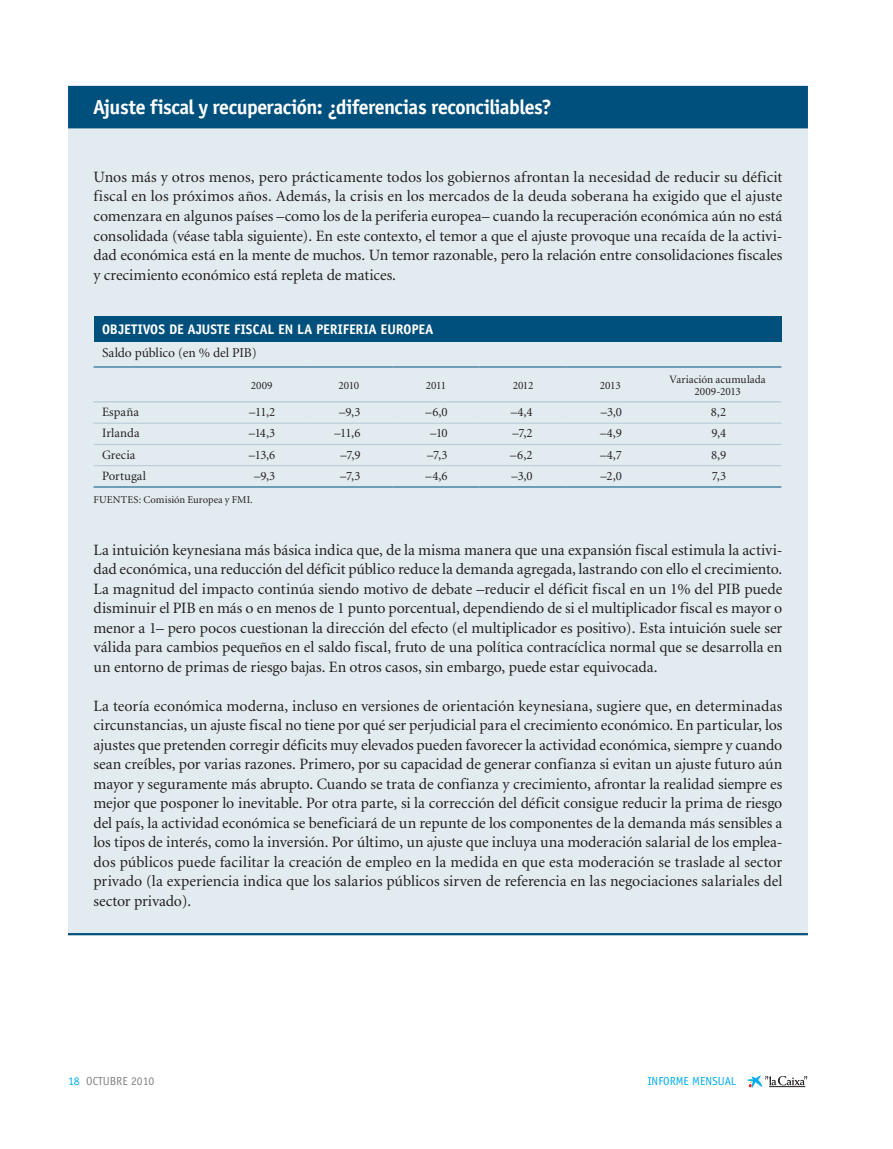
<style>
.page{position:relative;width:893px;height:1149px;background:#fff}
.page>*{position:absolute;margin:0;border:0;box-sizing:border-box;transform-origin:0 0}
.t1{font:700 21px "Officina Sans";letter-spacing:-.02em;color:#fff}
.t2{font:15.75px/19.5px "Minion";letter-spacing:-.005em;color:#231f20;text-align:justify}
.t3{font:700 14.25px "Officina Sans";letter-spacing:.005em;color:#fff}
.t4{font:13.5px "Minion";letter-spacing:-.01em;color:#231f20}
.t5{font:12.75px "Minion";color:#231f20}
.t6{font:12px "Officina Sans";color:#00aeef}
.t7{font:12px "Officina Sans";color:#808285}
.t8{font:11.25px/11.2px "Minion";color:#231f20;text-align:center}
.t9{font:10.5px "Minion";letter-spacing:.015em;color:#231f20}
.s1{color:#00aeef}
</style>
<div class="page">
<svg style="left:747px;top:1075px;width:60px;height:12px"></svg>
<div style="left:68px;top:96px;width:740px;height:837px;background:#e2ebf0"></div>
<div style="left:68px;top:86px;width:740px;height:42px;background:#00507d"></div>
<hr style="left:68px;top:932px;width:740px;height:3px;background:#00507d">
<div style="left:94px;top:316px;width:687px;height:25px;background:#00507d"></div>
<hr style="left:94px;top:422px;width:124px;height:1px;background:#b0c9d5">
<hr style="left:218px;top:422px;width:87px;height:1px;background:#b0c9d5">
<hr style="left:305px;top:422px;width:87px;height:1px;background:#b0c9d5">
<hr style="left:392px;top:422px;width:88px;height:1px;background:#b0c9d5">
<hr style="left:480px;top:422px;width:87px;height:1px;background:#b0c9d5">
<hr style="left:567px;top:422px;width:87px;height:1px;background:#b0c9d5">
<hr style="left:654px;top:422px;width:127px;height:1px;background:#b0c9d5">
<hr style="left:94px;top:444px;width:124px;height:1px;background:#b0c9d5">
<hr style="left:218px;top:444px;width:87px;height:1px;background:#b0c9d5">
<hr style="left:305px;top:444px;width:87px;height:1px;background:#b0c9d5">
<hr style="left:392px;top:444px;width:88px;height:1px;background:#b0c9d5">
<hr style="left:480px;top:444px;width:87px;height:1px;background:#b0c9d5">
<hr style="left:567px;top:444px;width:87px;height:1px;background:#b0c9d5">
<hr style="left:654px;top:444px;width:127px;height:1px;background:#b0c9d5">
<hr style="left:94px;top:401px;width:124px;height:1px;background:#b0c9d5">
<hr style="left:218px;top:401px;width:87px;height:1px;background:#b0c9d5">
<hr style="left:305px;top:401px;width:87px;height:1px;background:#b0c9d5">
<hr style="left:392px;top:401px;width:88px;height:1px;background:#b0c9d5">
<hr style="left:480px;top:401px;width:87px;height:1px;background:#b0c9d5">
<hr style="left:567px;top:401px;width:87px;height:1px;background:#b0c9d5">
<hr style="left:654px;top:401px;width:127px;height:1px;background:#b0c9d5">
<hr style="left:94px;top:366px;width:124px;height:1px;background:#00507d">
<hr style="left:218px;top:366px;width:87px;height:1px;background:#00507d">
<hr style="left:305px;top:366px;width:87px;height:1px;background:#00507d">
<hr style="left:392px;top:366px;width:88px;height:1px;background:#00507d">
<hr style="left:480px;top:366px;width:87px;height:1px;background:#00507d">
<hr style="left:567px;top:366px;width:87px;height:1px;background:#00507d">
<hr style="left:654px;top:366px;width:127px;height:1px;background:#00507d">
<hr style="left:94px;top:465px;width:124px;height:1px;background:#b0c9d5">
<hr style="left:218px;top:465px;width:87px;height:1px;background:#b0c9d5">
<hr style="left:305px;top:465px;width:87px;height:1px;background:#b0c9d5">
<hr style="left:392px;top:465px;width:88px;height:1px;background:#b0c9d5">
<hr style="left:480px;top:465px;width:87px;height:1px;background:#b0c9d5">
<hr style="left:567px;top:465px;width:87px;height:1px;background:#b0c9d5">
<hr style="left:654px;top:465px;width:127px;height:1px;background:#b0c9d5">
<hr style="left:94px;top:486px;width:124px;height:1px;background:#00507d">
<hr style="left:218px;top:486px;width:87px;height:1px;background:#00507d">
<hr style="left:305px;top:486px;width:87px;height:1px;background:#00507d">
<hr style="left:392px;top:486px;width:88px;height:1px;background:#00507d">
<hr style="left:480px;top:486px;width:87px;height:1px;background:#00507d">
<hr style="left:567px;top:486px;width:87px;height:1px;background:#00507d">
<hr style="left:654px;top:486px;width:127px;height:1px;background:#00507d">
<p class="t1" style="left:94px;top:95px;width:460px">Ajuste fiscal y recuperación: ¿diferencias reconciliables?</p>
<p class="t2" style="left:94px;top:168px;width:690px">Unos más y otros menos, pero prácticamente todos los gobiernos afrontan la necesidad de reducir su déficit fiscal en los próximos años. Además, la crisis en los mercados de la deuda soberana ha exigido que el ajuste comenzara en algunos países –como los de la periferia europea– cuando la recuperación económica aún no está consolidada (véase tabla siguiente). En este contexto, el temor a que el ajuste provoque una recaída de la activi&shy;dad económica está en la mente de muchos. Un temor razonable, pero la relación entre consolidaciones fiscales y crecimiento económico está repleta de matices.</p>
<p class="t3" style="left:102px;top:320px;width:333px">OBJETIVOS DE AJUSTE FISCAL EN LA PERIFERIA EUROPEA</p>
<p class="t4" style="left:102px;top:347px;width:156px">Saldo público (en % del PIB)</p>
<p class="t8" style="left:251px;top:380px;width:23px">2009</p>
<p class="t8" style="left:338px;top:380px;width:22px">2010</p>
<p class="t8" style="left:426px;top:380px;width:22px">2011</p>
<p class="t8" style="left:513px;top:380px;width:22px">2012</p>
<p class="t8" style="left:600px;top:380px;width:22px">2013</p>
<p class="t8" style="left:670px;top:375px;width:98px">Variación acumulada<br>2009-2013</p>
<p class="t5" style="left:102px;top:407px;width:38px">España</p>
<p class="t5" style="left:249px;top:407px;width:28px">–11,2</p>
<p class="t5" style="left:339px;top:407px;width:23px">–9,3</p>
<p class="t5" style="left:425px;top:407px;width:24px">–6,0</p>
<p class="t5" style="left:511px;top:407px;width:23px">–4,4</p>
<p class="t5" style="left:601px;top:407px;width:23px">–3,0</p>
<p class="t5" style="left:711px;top:407px;width:17px">8,2</p>
<p class="t5" style="left:102px;top:428px;width:39px">Irlanda</p>
<p class="t5" style="left:249px;top:428px;width:28px">–14,3</p>
<p class="t5" style="left:334px;top:428px;width:28px">–11,6</p>
<p class="t5" style="left:430px;top:428px;width:19px">–10</p>
<p class="t5" style="left:512px;top:428px;width:22px">–7,2</p>
<p class="t5" style="left:600px;top:428px;width:23px">–4,9</p>
<p class="t5" style="left:712px;top:428px;width:16px">9,4</p>
<p class="t5" style="left:102px;top:449px;width:35px">Grecia</p>
<p class="t5" style="left:249px;top:449px;width:28px">–13,6</p>
<p class="t5" style="left:340px;top:449px;width:22px">–7,9</p>
<p class="t5" style="left:427px;top:449px;width:22px">–7,3</p>
<p class="t5" style="left:510px;top:449px;width:24px">–6,2</p>
<p class="t5" style="left:600px;top:449px;width:23px">–4,7</p>
<p class="t5" style="left:711px;top:449px;width:17px">8,9</p>
<p class="t5" style="left:102px;top:471px;width:45px">Portugal</p>
<p class="t5" style="left:254px;top:471px;width:23px">–9,3</p>
<p class="t5" style="left:340px;top:471px;width:22px">–7,3</p>
<p class="t5" style="left:425px;top:471px;width:24px">–4,6</p>
<p class="t5" style="left:511px;top:471px;width:23px">–3,0</p>
<p class="t5" style="left:600px;top:471px;width:23px">–2,0</p>
<p class="t5" style="left:712px;top:471px;width:16px">7,3</p>
<p class="t9" style="left:94px;top:496px;width:161px">FUENTES: Comisión Europea y FMI.</p>
<p class="t2" style="left:94px;top:541px;width:690px">La intuición keynesiana más básica indica que, de la misma manera que una expansión fiscal estimula la activi&shy;dad económica, una reducción del déficit público reduce la demanda agregada, lastrando con ello el crecimiento.<br>La magnitud del impacto continúa siendo motivo de debate –reducir el déficit fiscal en un 1% del PIB puede disminuir el PIB en más o en menos de 1 punto porcentual, dependiendo de si el multiplicador fiscal es mayor o menor a 1– pero pocos cuestionan la dirección del efecto (el multiplicador es positivo). Esta intuición suele ser válida para cambios pequeños en el saldo fiscal, fruto de una política contracíclica normal que se desarrolla en un entorno de primas de riesgo bajas. En otros casos, sin embargo, puede estar equivocada.</p>
<p class="t2" style="left:94px;top:697px;width:690px">La teoría económica moderna, incluso en versiones de orientación keynesiana, sugiere que, en determinadas circunstancias, un ajuste fiscal no tiene por qué ser perjudicial para el crecimiento económico. En particular, los ajustes que pretenden corregir déficits muy elevados pueden favorecer la actividad económica, siempre y cuando sean creíbles, por varias razones. Primero, por su capacidad de generar confianza si evitan un ajuste futuro aún mayor y seguramente más abrupto. Cuando se trata de confianza y crecimiento, afrontar la realidad siempre es mejor que posponer lo inevitable. Por otra parte, si la corrección del déficit consigue reducir la prima de riesgo del país, la actividad económica se beneficiará de un repunte de los componentes de la demanda más sensibles a los tipos de interés, como la inversión. Por último, un ajuste que incluya una moderación salarial de los emplea&shy;dos públicos puede facilitar la creación de empleo en la medida en que esta moderación se traslade al sector privado (la experiencia indica que los salarios públicos sirven de referencia en las negociaciones salariales del sector privado).</p>
<p class="t7" style="left:68px;top:1076px;width:88px"><span class="s1">18</span> OCTUBRE 2010</p>
<p class="t6" style="left:648px;top:1076px;width:90px">INFORME MENSUAL</p>
</div>
